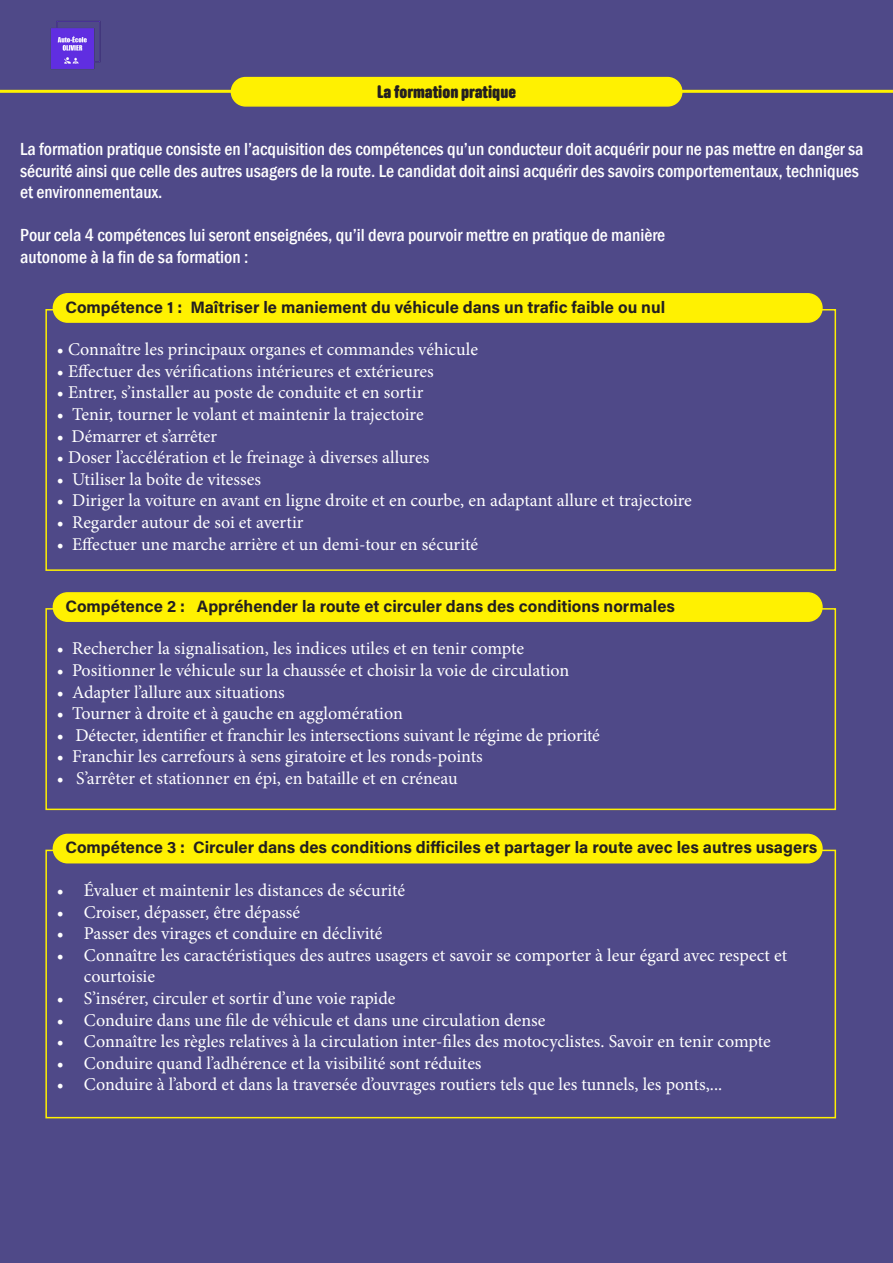
<style>
.page{position:relative;width:893px;height:1263px;background:#4f4988}
.page>*{position:absolute;margin:0;border:0;box-sizing:border-box;transform-origin:0 0}
.t1{font:18px/21.6px "Minion Pro";color:#fff}
.t2{font:500 condensed 18px/21.6px "Franklin Gothic";color:#fff}
.t3{font:700 18px "Anchor";color:#231f20}
.t4{font:700 16.5px "Acumin Pro";color:#231f20}
</style>
<div class="page">
<hr style="left:0;top:90px;width:893px;height:3px;background:#fff101">
<div style="left:231px;top:78px;width:451px;height:28px;background:#fff101;border-radius:14px"></div>
<div style="left:231px;top:77px;width:451px;height:30px;border:2px solid #fff101;border-radius:14px"></div>
<img style="left:10px;top:0;width:143px;height:106px">
<div style="left:53px;top:294px;width:769px;height:28px;background:#fff101;border-radius:14px"></div>
<div style="left:53px;top:293px;width:770px;height:30px;border:2px solid #fff101;border-radius:14px"></div>
<div style="left:45px;top:608px;width:791px;height:202px;border:2px solid #fff101"></div>
<div style="left:53px;top:593px;width:769px;height:28px;background:#fff101;border-radius:14px"></div>
<div style="left:53px;top:592px;width:770px;height:30px;border:2px solid #fff101;border-radius:14px"></div>
<div style="left:53px;top:834px;width:769px;height:29px;background:#fff101;border-radius:14px"></div>
<div style="left:53px;top:834px;width:770px;height:29px;border:2px solid #fff101;border-radius:14px"></div>
<p class="t3" style="left:377px;top:81px;width:140px">La formation pratique</p>
<p class="t2" style="left:20px;top:138px;width:845px">La formation pratique consiste en l’acquisition des compétences qu’un conducteur doit acquérir pour ne pas mettre en danger sa</p>
<p class="t2" style="left:20px;top:160px;width:840px">sécurité ainsi que celle des autres usagers de la route. Le candidat doit ainsi acquérir des savoirs comportementaux, techniques et environnementaux.</p>
<p class="t2" style="left:20px;top:225px;width:647px">Pour cela 4 compétences lui seront enseignées, qu’il devra pourvoir mettre en pratique de manière</p>
<p class="t2" style="left:20px;top:246px;width:230px">autonome à la fin de sa formation :</p>
<p class="t4" style="left:65px;top:295px;width:601px">Compétence 1 : Maîtriser le maniement du véhicule dans un trafic faible ou nul</p>
<p class="t1" style="left:57px;top:339px;width:423px">• Connaître les principaux organes et commandes véhicule</p>
<p class="t1" style="left:57px;top:360px;width:378px">• Effectuer des vérifications intérieures et extérieures</p>
<p class="t1" style="left:57px;top:382px;width:368px">• Entrer, s’installer au poste de conduite et en sortir</p>
<p class="t1" style="left:57px;top:404px;width:368px">• Tenir, tourner le volant et maintenir la trajectoire</p>
<p class="t1" style="left:57px;top:425px;width:162px">• Démarrer et s’arrêter</p>
<p class="t1" style="left:57px;top:447px;width:374px">• Doser l’accélération et le freinage à diverses allures</p>
<p class="t1" style="left:57px;top:468px;width:206px">• Utiliser la boîte de vitesses</p>
<p class="t1" style="left:57px;top:490px;width:637px">• Diriger la voiture en avant en ligne droite et en courbe, en adaptant allure et trajectoire</p>
<p class="t1" style="left:57px;top:512px;width:248px">• Regarder autour de soi et avertir</p>
<p class="t1" style="left:57px;top:533px;width:423px">• Effectuer une marche arrière et un demi-tour en sécurité</p>
<p class="t4" style="left:65px;top:594px;width:611px">Compétence 2 : Appréhender la route et circuler dans des conditions normales</p>
<p class="t1" style="left:57px;top:638px;width:469px">• Rechercher la signalisation, les indices utiles et en tenir compte</p>
<p class="t1" style="left:57px;top:659px;width:514px">• Positionner le véhicule sur la chaussée et choisir la voie de circulation</p>
<p class="t1" style="left:57px;top:681px;width:229px">• Adapter l’allure aux situations</p>
<p class="t1" style="left:57px;top:703px;width:347px">• Tourner à droite et à gauche en agglomération</p>
<p class="t1" style="left:57px;top:724px;width:545px">• Détecter, identifier et franchir les intersections suivant le régime de priorité</p>
<p class="t1" style="left:57px;top:746px;width:427px">• Franchir les carrefours à sens giratoire et les ronds-points</p>
<p class="t1" style="left:57px;top:767px;width:402px">• S’arrêter et stationner en épi, en bataille et en créneau</p>
<p class="t4" style="left:65px;top:836px;width:753px">Compétence 3 : Circuler dans des conditions difficiles et partager la route avec les autres usagers</p>
<p class="t1" style="left:57px;top:879px;width:350px">• Évaluer et maintenir les distances de sécurité</p>
<p class="t1" style="left:57px;top:901px;width:245px">• Croiser, dépasser, être dépassé</p>
<p class="t1" style="left:57px;top:923px;width:327px">• Passer des virages et conduire en déclivité</p>
<p class="t1" style="left:84px;top:944px;width:705px;text-indent:-27px">• Connaître les caractéristiques des autres usagers et savoir se comporter à leur égard avec respect et courtoisie</p>
<p class="t1" style="left:57px;top:987px;width:340px">• S’insérer, circuler et sortir d’une voie rapide</p>
<p class="t1" style="left:57px;top:1009px;width:490px">• Conduire dans une file de véhicule et dans une circulation dense</p>
<p class="t1" style="left:57px;top:1031px;width:715px">• Connaître les règles relatives à la circulation inter-files des motocyclistes. Savoir en tenir compte</p>
<p class="t1" style="left:57px;top:1052px;width:426px">• Conduire quand l’adhérence et la visibilité sont réduites</p>
<p class="t1" style="left:57px;top:1074px;width:667px">• Conduire à l’abord et dans la traversée d’ouvrages routiers tels que les tunnels, les ponts,...</p>
</div>
